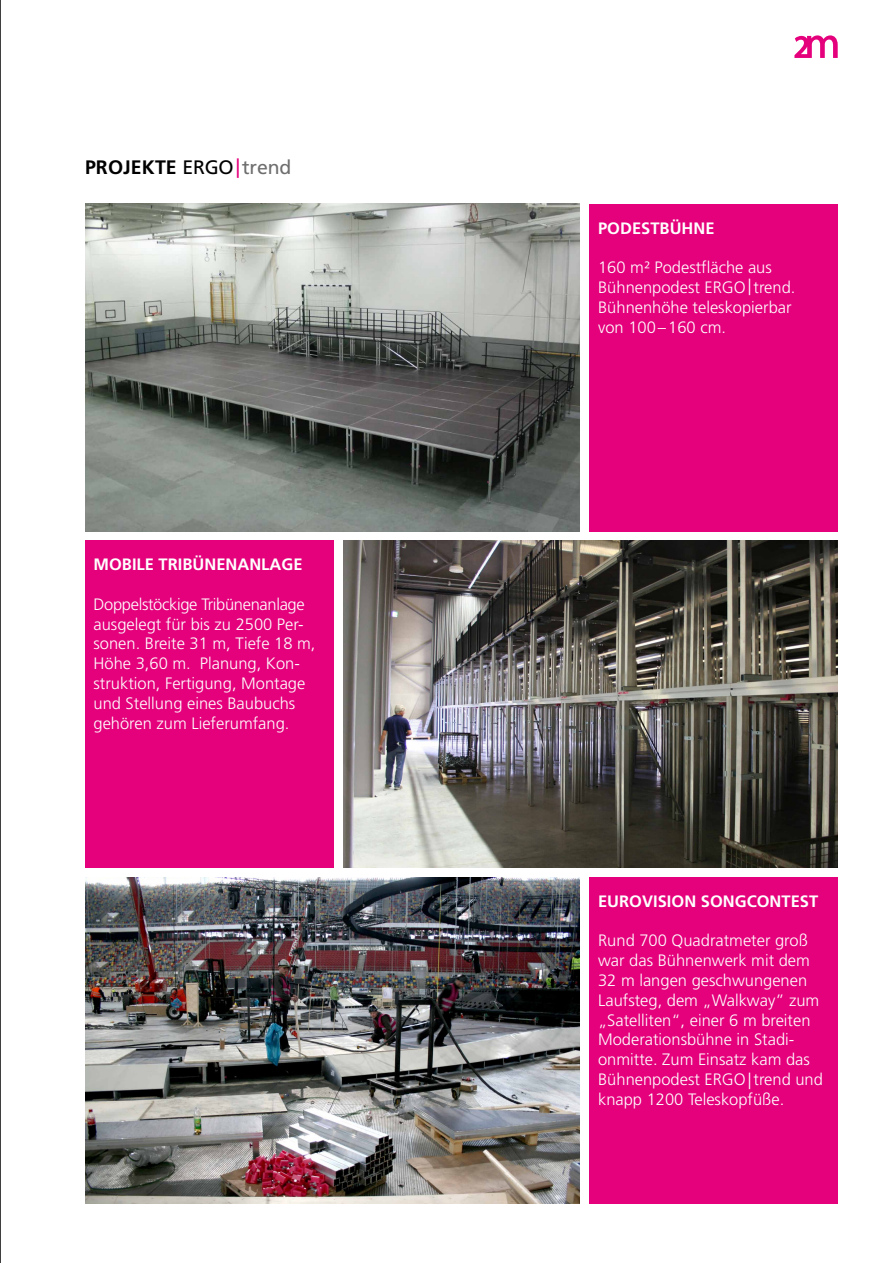
<style>
.page{position:relative;width:893px;height:1263px;background:#fff}
.page>*{position:absolute;margin:0;border:0;box-sizing:border-box;transform-origin:0 0}
.t1{font:700 19.5px "Frutiger LT Std";letter-spacing:.005em;color:#000}
.t2{font:300 16.5px/19.8px "Frutiger LT Std";color:#fff}
.t3{font:700 16.5px "Frutiger LT Std";color:#fff}
.s1{font-weight:400}
.s2{font-weight:400;color:#e5007c}
.s3{font-weight:400;color:#6e6e6e}
</style>
<div class="page">
<svg style="left:794px;top:35px;width:44px;height:23px"></svg>
<hr style="left:0;top:0;width:1px;height:1263px;background:#000">
<img style="left:85px;top:204px;width:495px;height:328px">
<img style="left:85px;top:877px;width:495px;height:327px">
<img style="left:343px;top:540px;width:495px;height:328px">
<div style="left:590px;top:204px;width:248px;height:328px;background:#e5007c"></div>
<div style="left:590px;top:877px;width:248px;height:327px;background:#e5007c"></div>
<div style="left:85px;top:540px;width:248px;height:328px;background:#e5007c"></div>
<p class="t1" style="left:85px;top:156px;width:208px">PROJEKTE <span class="s1">ERGO</span><span class="s2">|</span><span class="s3">trend</span></p>
<p class="t3" style="left:94px;top:555px;width:211px">MOBILE TRIBÜNENANLAGE</p>
<p class="t2" style="left:94px;top:594px;width:223px">Doppelstöckige Tribünenanlage ausgelegt für bis zu 2500 Per&shy;sonen. Breite 31 m, Tiefe 18 m,<br>Höhe 3,60 m. Planung, Kon&shy;struktion, Fertigung, Montage und Stellung eines Baubuchs gehören zum Lieferumfang.</p>
<p class="t3" style="left:598px;top:218px;width:118px">PODESTBÜHNE</p>
<p class="t2" style="left:598px;top:258px;width:199px">160 m² Podestfläche aus<br>Bühnenpodest ERGO|trend.<br>Bühnenhöhe teleskopierbar von 100–160 cm.</p>
<p class="t3" style="left:598px;top:891px;width:222px">EUROVISION SONGCONTEST</p>
<p class="t2" style="left:598px;top:931px;width:226px">Rund 700 Quadratmeter groß war das Bühnenwerk mit dem<br>32 m langen geschwungenen<br>Laufsteg, dem „Walkway” zum „Satelliten“, einer 6 m breiten<br>Moderationsbühne in Stadi&shy;onmitte. Zum Einsatz kam das<br>Bühnenpodest ERGO|trend und knapp 1200 Teleskopfüße.</p>
</div>
